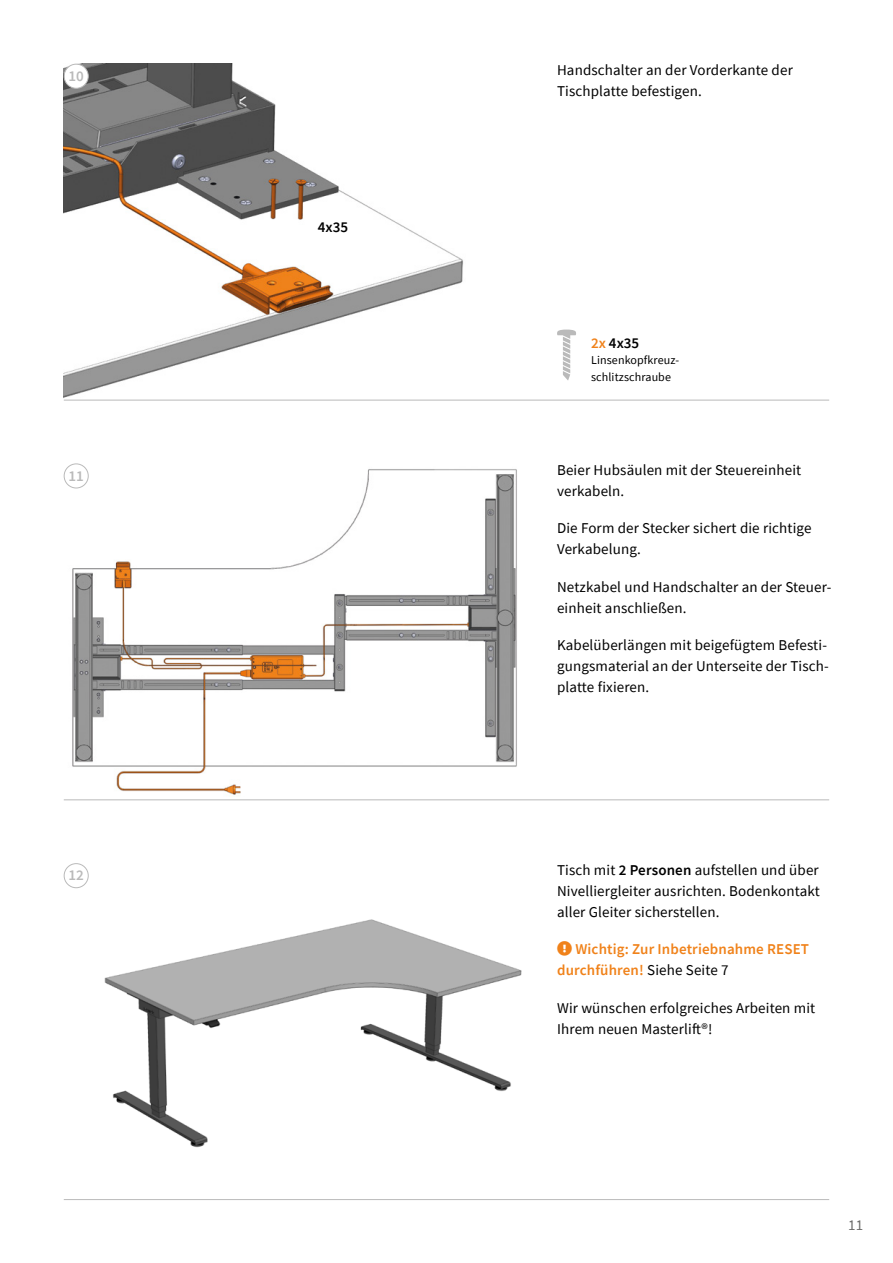
<style>
.page{position:relative;width:893px;height:1263px;background:#fff}
.page>*{position:absolute;margin:0;border:0;box-sizing:border-box;transform-origin:0 0}
.t1{font:15px/21px "Source Sans Pro";letter-spacing:.01em;color:#000}
.t2{font:600 15px/21px "Source Sans Pro";letter-spacing:.01em;color:#f0821a}
.t3{font:600 15px "Source Sans Pro";color:#000}
.t4{font:600 15px "Source Sans Pro";color:#bababa}
.t5{font:15px "Source Sans Pro";color:#6d6d6c}
.t6{font:12px/16.5px "Source Sans Pro";letter-spacing:.01em;color:#000}
.s1{color:#f0821a}
.s2{font-weight:600}
.s3{font-weight:400;color:#000}
</style>
<div class="page">
<img style="left:64px;top:464px;width:453px;height:331px">
<div style="left:64px;top:464px;width:24px;height:24px;background:#fff;border-radius:50%"></div>
<div style="left:64px;top:463px;width:25px;height:25px;border:1px solid #bababa;border-radius:50%"></div>
<img style="left:64px;top:64px;width:464px;height:336px">
<div style="left:64px;top:64px;width:24px;height:24px;background:#fff;border-radius:50%"></div>
<div style="left:64px;top:64px;width:25px;height:25px;border:1px solid #bababa;border-radius:50%"></div>
<hr style="left:64px;top:400px;width:765px;height:1px;background:#bababa">
<hr style="left:64px;top:799px;width:765px;height:1px;background:#bababa">
<svg style="left:557px;top:330px;width:19px;height:50px"></svg>
<img style="left:104px;top:919px;width:418px;height:229px">
<div style="left:64px;top:863px;width:25px;height:25px;border:1px solid #bababa;border-radius:50%"></div>
<hr style="left:64px;top:1199px;width:765px;height:1px;background:#bababa">
<p class="t4" style="left:69px;top:66px;width:17px">10</p>
<p class="t4" style="left:68px;top:466px;width:17px">11</p>
<p class="t4" style="left:69px;top:865px;width:17px">12</p>
<p class="t3" style="left:318px;top:217px;width:32px">4x35</p>
<p class="t1" style="left:557px;top:59px;width:237px">Handschalter an der Vorderkante der<br>Tischplatte befestigen.</p>
<p class="t3" style="left:591px;top:333px;width:50px"><span class="s1">2x</span> 4x35</p>
<p class="t6" style="left:591px;top:352px;width:90px">Linsenkopfkreuz&shy;schlitzschraube</p>
<p class="t1" style="left:557px;top:459px;width:246px">Beier Hubsäulen mit der Steuereinheit verkabeln.</p>
<p class="t1" style="left:557px;top:518px;width:256px">Die Form der Stecker sichert die richtige<br>Verkabelung.</p>
<p class="t1" style="left:557px;top:576px;width:276px">Netzkabel und Handschalter an der Steuer&shy;einheit anschließen.</p>
<p class="t1" style="left:557px;top:635px;width:273px;text-align:justify">Kabelüberlängen mit beigefügtem Befesti&shy;gungsmaterial an der Unterseite der Tisch&shy;platte fixieren.</p>
<p class="t1" style="left:557px;top:859px;width:264px;text-align:justify">Tisch mit <span class="s2">2 Personen</span> aufstellen und über Nivelliergleiter ausrichten. Bodenkontakt aller Gleiter sicherstellen.</p>
<p class="t2" style="left:557px;top:938px;width:254px;text-indent:18px">Wichtig: Zur Inbetriebnahme RESET durchführen! <span class="s3">Siehe Seite 7</span></p>
<p class="t1" style="left:557px;top:997px;width:260px">Wir wünschen erfolgreiches Arbeiten mit<br>Ihrem neuen Masterlift®!</p>
<p class="t5" style="left:848px;top:1215px;width:16px">11</p>
</div>
